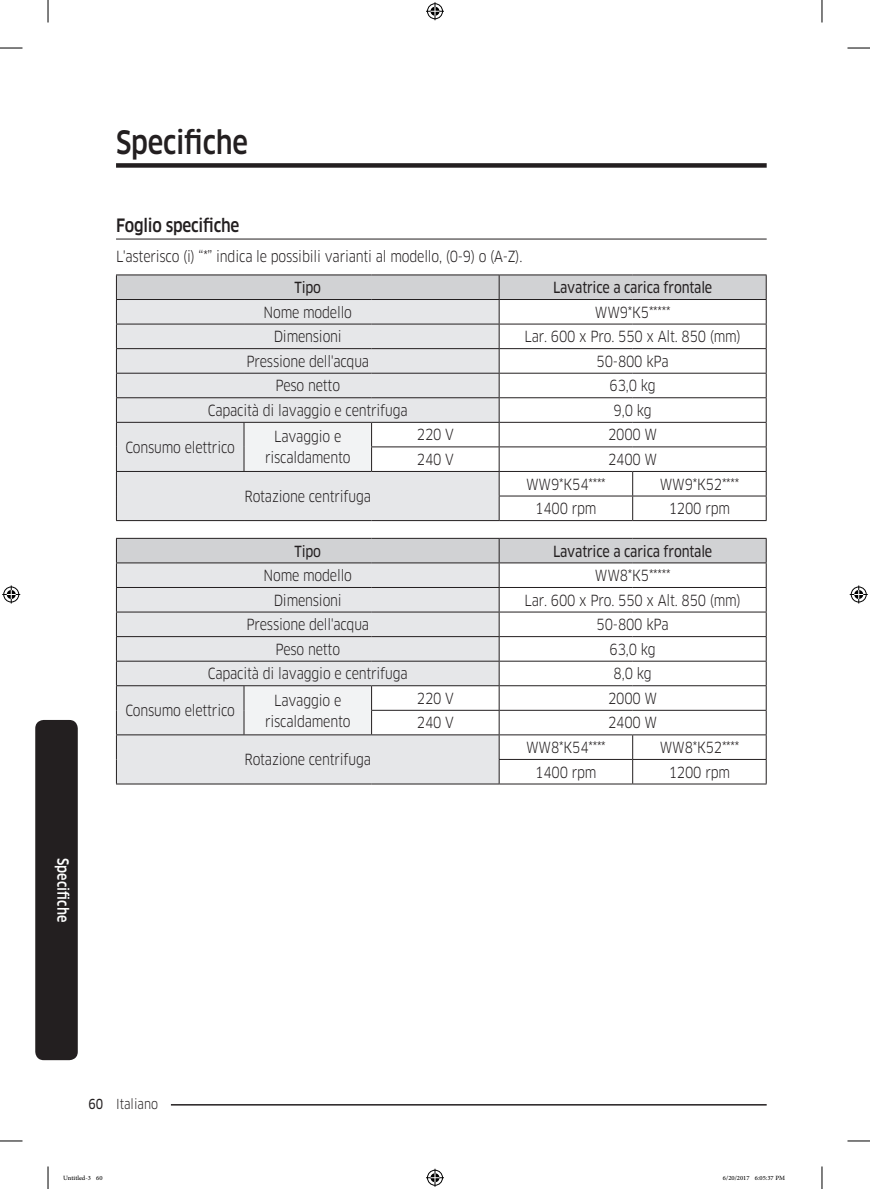
<style>
.page{position:relative;width:870px;height:1189px;background:#fff}
.page>*{position:absolute;margin:0;border:0;box-sizing:border-box;transform-origin:0 0}
.t1{font:500 31.5px "Samsung Clan Pro";letter-spacing:-.01em;color:#231f20;scale:.85 1}
.t2{font:500 18px "Samsung Clan Pro";letter-spacing:-.015em;color:#231f20;scale:.85 1}
.t3{font:15px/21px "Samsung Clan Pro";letter-spacing:-.015em;color:#231f20;text-align:center;scale:.85 1}
.t4{font:15px "Samsung Clan Pro News";letter-spacing:-.015em;color:#231f20;scale:.85 1}
.t5{font:500 15px "Samsung Clan Pro";color:#fff;scale:.85 1}
.t6{font:13.5px "Samsung Clan Pro";color:#231f20;scale:.85 1}
.t7{font:9px "Adobe Arabic";color:#000}
.s1{font-family:"Samsung Clan Pro News"}
</style>
<div class="page">
<div style="left:116px;top:163px;width:651px;height:5px;background:#231f20"></div>
<hr style="left:116px;top:1104px;width:651px;height:1px;background:#231f20">
<div style="left:103px;top:1096px;width:68px;height:15px;background:#fff"></div>
<div style="left:35px;top:720px;width:43px;height:340px;background:#231f20;border-radius:9px"></div>
<hr style="left:116px;top:239px;width:651px;height:1px;background:#231f20">
<svg style="left:116px;top:275px;width:651px;height:245px"></svg>
<hr style="left:116px;top:520px;width:128px;height:1px;background:#231f20">
<hr style="left:244px;top:520px;width:128px;height:1px;background:#231f20">
<hr style="left:372px;top:520px;width:127px;height:1px;background:#231f20">
<hr style="left:499px;top:520px;width:134px;height:1px;background:#231f20">
<hr style="left:633px;top:520px;width:133px;height:1px;background:#231f20">
<svg style="left:116px;top:538px;width:651px;height:245px"></svg>
<hr style="left:116px;top:783px;width:128px;height:1px;background:#231f20">
<hr style="left:244px;top:783px;width:128px;height:1px;background:#231f20">
<hr style="left:372px;top:783px;width:127px;height:1px;background:#231f20">
<hr style="left:499px;top:783px;width:134px;height:1px;background:#231f20">
<hr style="left:633px;top:783px;width:133px;height:1px;background:#231f20">
<svg style="left:0;top:48px;width:22px;height:1px"></svg>
<svg style="left:847px;top:48px;width:23px;height:1px"></svg>
<svg style="left:0;top:1141px;width:22px;height:1px"></svg>
<svg style="left:847px;top:1141px;width:23px;height:1px"></svg>
<svg style="left:48px;top:0;width:1px;height:23px"></svg>
<svg style="left:48px;top:1166px;width:1px;height:23px"></svg>
<svg style="left:822px;top:0;width:1px;height:23px"></svg>
<svg style="left:822px;top:1166px;width:1px;height:23px"></svg>
<svg style="left:426px;top:2px;width:18px;height:18px"></svg>
<svg style="left:426px;top:1169px;width:18px;height:18px"></svg>
<svg style="left:2px;top:585px;width:18px;height:18px"></svg>
<svg style="left:850px;top:585px;width:18px;height:18px"></svg>
<h1 class="t1" style="left:116px;top:124px;width:100px">Specifich</h1>
<p class="t2" style="left:116px;top:215px;width:147px">Foglio specifiche</p>
<p class="t3" style="left:116px;top:246px;width:480px">L'asterisco (i) “*” indica le possibili varianti al modello, (0-9) o (A-Z).</p>
<p class="t4" style="left:294px;top:279px;width:33px">Tipo</p>
<p class="t4" style="left:553px;top:279px;width:189px">Lavatrice a carica frontale</p>
<p class="t3" style="left:264px;top:302px;width:106px">Nome modello</p>
<p class="t3" style="left:595px;top:302px;width:91px">WW9*K5*****</p>
<p class="t3" style="left:274px;top:326px;width:82px">Dimensioni</p>
<p class="t3" style="left:524px;top:326px;width:256px">Lar. 600 x Pro. 550 x Alt. 850 (mm)</p>
<p class="t3" style="left:246px;top:351px;width:146px">Pressione dell'acqua</p>
<p class="t3" style="left:597px;top:351px;width:86px">50-800 kPa</p>
<p class="t3" style="left:275px;top:375px;width:78px">Peso netto</p>
<p class="t3" style="left:609px;top:375px;width:56px">63,0 kg</p>
<p class="t3" style="left:208px;top:400px;width:237px">Capacità di lavaggio e centrifuga</p>
<p class="t3" style="left:614px;top:400px;width:46px">9,0 kg</p>
<p class="t3" style="left:125px;top:437px;width:131px">Consumo elettrico</p>
<p class="t3" style="left:265px;top:426px;width:102px">Lavaggio e riscaldamento</p>
<p class="t3" style="left:417px;top:424px;width:45px">220 V</p>
<p class="t3" style="left:608px;top:424px;width:59px">2000 W</p>
<p class="t3" style="left:417px;top:449px;width:45px">240 V</p>
<p class="t3" style="left:608px;top:449px;width:59px">2400 W</p>
<p class="t3" style="left:245px;top:486px;width:150px">Rotazione centrifuga</p>
<p class="t3" style="left:526px;top:474px;width:95px">WW9*K54****</p>
<p class="t3" style="left:660px;top:474px;width:95px">WW9*K52****</p>
<p class="t3" style="left:535px;top:498px;width:74px">1400 rpm</p>
<p class="t3" style="left:669px;top:498px;width:74px">1200 rpm</p>
<p class="t4" style="left:294px;top:542px;width:33px">Tipo</p>
<p class="t4" style="left:553px;top:542px;width:189px">Lavatrice a carica frontale</p>
<p class="t3" style="left:264px;top:565px;width:106px">Nome modello</p>
<p class="t3" style="left:595px;top:565px;width:91px">WW8*K5*****</p>
<p class="t3" style="left:274px;top:590px;width:82px">Dimensioni</p>
<p class="t3" style="left:524px;top:590px;width:256px">Lar. 600 x Pro. 550 x Alt. 850 (mm)</p>
<p class="t3" style="left:246px;top:614px;width:146px">Pressione dell'acqua</p>
<p class="t3" style="left:597px;top:614px;width:86px">50-800 kPa</p>
<p class="t3" style="left:275px;top:639px;width:78px">Peso netto</p>
<p class="t3" style="left:609px;top:639px;width:56px">63,0 kg</p>
<p class="t3" style="left:208px;top:663px;width:237px">Capacità di lavaggio e centrifuga</p>
<p class="t3" style="left:614px;top:663px;width:46px">8,0 kg</p>
<p class="t3" style="left:125px;top:700px;width:131px">Consumo elettrico</p>
<p class="t3" style="left:265px;top:690px;width:102px">Lavaggio e riscaldamento</p>
<p class="t3" style="left:417px;top:688px;width:45px">220 V</p>
<p class="t3" style="left:608px;top:688px;width:59px">2000 W</p>
<p class="t3" style="left:417px;top:712px;width:45px">240 V</p>
<p class="t3" style="left:608px;top:712px;width:59px">2400 W</p>
<p class="t5" style="left:72px;top:858px;width:76px;rotate:90deg">Specifich</p>
<p class="t6" style="left:88px;top:1096px;width:84px"><span class="s1">60</span> Italiano</p>
<p class="t3" style="left:245px;top:749px;width:150px">Rotazione centrifuga</p>
<p class="t3" style="left:526px;top:737px;width:95px">WW8*K54****</p>
<p class="t3" style="left:660px;top:737px;width:95px">WW8*K52****</p>
<p class="t3" style="left:535px;top:761px;width:74px">1400 rpm</p>
<p class="t3" style="left:669px;top:761px;width:74px">1200 rpm</p>
<p class="t7" style="left:63px;top:1171px;width:41px">Untitled-3 60</p>
<p class="t7" style="left:723px;top:1171px;width:64px">6/20/2017 6:05:37 PM</p>
</div>
